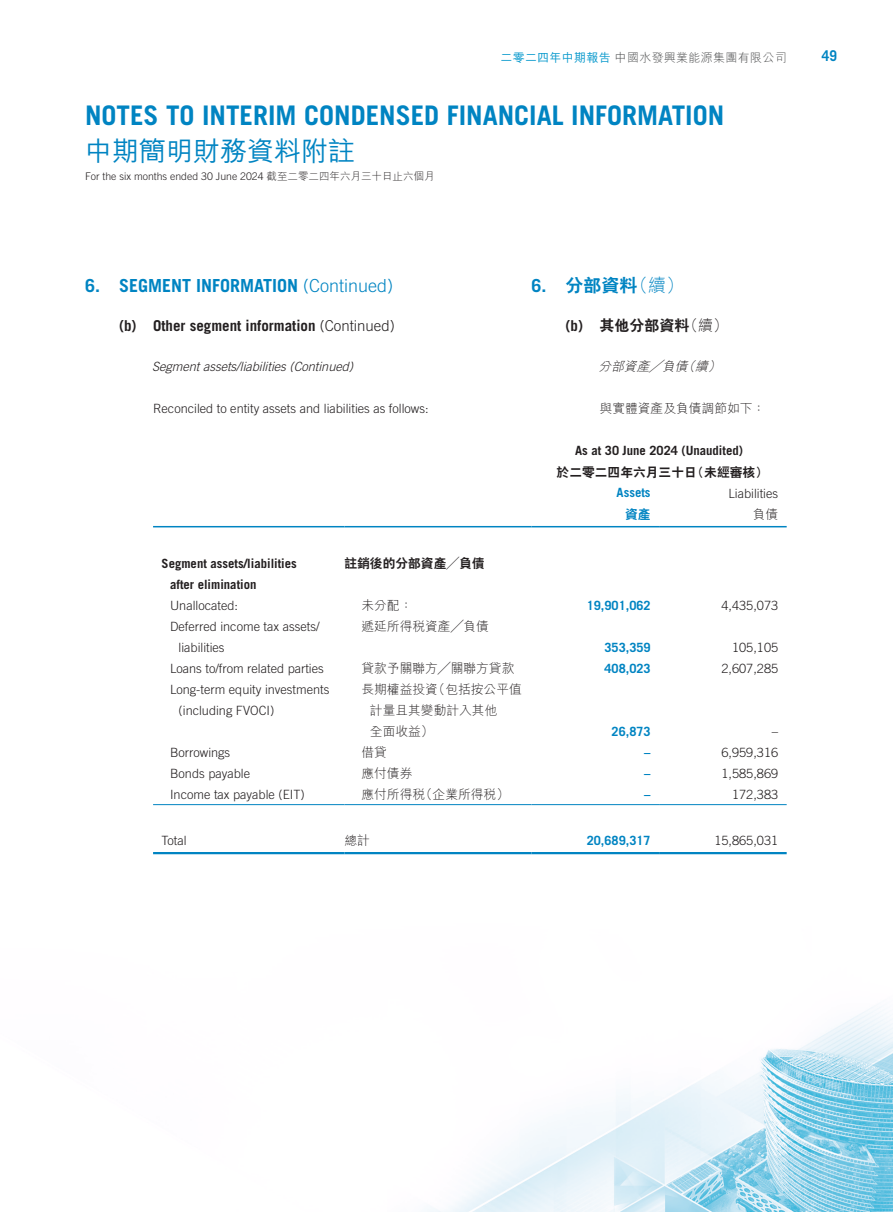
<style>
.page{position:relative;width:893px;height:1212px;background:#fff}
.page>*{position:absolute;margin:0;border:0;box-sizing:border-box;transform-origin:0 0}
.t1{font:700 27px "Trade Gothic LT Std";color:#0084c2}
.t2{font:500 27px "M Hei HK";color:#0084c2}
.t3{font:700 18px "Trade Gothic LT Std";color:#0084c2}
.t4{font:800 18px "C Hei 2 HK";color:#0084c2}
.t5{font:700 15px "Trade Gothic LT Std";color:#231f20}
.t6{font:800 15px "C Hei 2 HK";color:#231f20}
.t7{font:700 14.85px "Trade Gothic LT Std";color:#0084c2;scale:.91 1}
.t8{font:300 12.75px/21px "Trade Gothic LT Std";color:#231f20}
.t9{font:300 12.75px/21px "M Hei HK";color:#231f20}
.t10{font:700 12.75px/21px "Trade Gothic LT Std";color:#231f20}
.t11{font:700 12.75px "Trade Gothic LT Std";color:#0084c2}
.t12{font:italic 300 12.75px "Trade Gothic LT Std";color:#231f20}
.t13{font:800 12.75px "C Hei 2 HK";color:#231f20}
.t14{font:italic 300 12.75px "M Hei HK";color:#231f20}
.t15{font:800 12.75px "C Hei 2 HK";color:#0084c2}
.t16{font:300 12px "M Hei HK";letter-spacing:.025em;color:#4b4c4d}
.t17{font:300 10.5px "Trade Gothic LT Std";color:#231f20}
.s1{font-weight:500;color:#0096cb}
.s2{font-family:"M Hei HK"}
.s3{font-weight:300}
.s4{font-family:"Trade Gothic LT Std";font-weight:700}
.s5{font-family:"M Hei HK";font-weight:300}
</style>
<div class="page">
<img style="left:153px;top:525px;width:740px;height:687px">
<hr style="left:153px;top:526px;width:191px;height:1px;background:#0084c2">
<hr style="left:344px;top:526px;width:187px;height:1px;background:#0084c2">
<hr style="left:531px;top:526px;width:128px;height:1px;background:#0084c2">
<hr style="left:659px;top:526px;width:128px;height:1px;background:#0084c2">
<hr style="left:153px;top:804px;width:191px;height:1px;background:#0084c2">
<hr style="left:344px;top:804px;width:187px;height:1px;background:#0084c2">
<hr style="left:531px;top:804px;width:128px;height:1px;background:#0084c2">
<hr style="left:659px;top:804px;width:128px;height:1px;background:#0084c2">
<hr style="left:153px;top:852px;width:191px;height:2px;background:#0084c2">
<hr style="left:344px;top:852px;width:187px;height:2px;background:#0084c2">
<hr style="left:531px;top:852px;width:128px;height:2px;background:#0084c2">
<hr style="left:659px;top:852px;width:128px;height:2px;background:#0084c2">
<p class="t16" style="left:500px;top:49px;width:288px"><span class="s1">二零二四年中期報告</span>中國水發興業能源集團有限公司</p>
<p class="t7" style="left:822px;top:47px;width:18px">49</p>
<h1 class="t1" style="left:85px;top:99px;width:641px">NOTES TO INTERIM CONDENSED FINANCIAL INFORMATION</h1>
<h1 class="t2" style="left:85px;top:131px;width:271px">中期簡明財務資料附註</h1>
<p class="t17" style="left:85px;top:170px;width:351px">For the six months ended 30 June 2024 <span class="s2">截至二零二四年六月三十日止六個月</span></p>
<h2 class="t3" style="left:85px;top:274px;width:310px">6. SEGMENT INFORMATION <span class="s3">(Continued)</span></h2>
<p class="t5" style="left:119px;top:317px;width:277px">(b) Other segment information <span class="s3">(Continued)</span></p>
<p class="t12" style="left:152px;top:359px;width:206px">Segmentassets/liabilities(Continued)</p>
<p class="t8" style="left:153px;top:398px;width:277px">Reconciled to entity assets and liabilities as follows:</p>
<h2 class="t4" style="left:531px;top:273px;width:154px"><span class="s4">6.</span> 分部資料<span class="s5">（續）</span></h2>
<p class="t6" style="left:566px;top:315px;width:164px"><span class="s4">(b)</span> 其他分部資料<span class="s5">（續）</span></p>
<p class="t14" style="left:598px;top:357px;width:128px">分部資產╱負債（續）</p>
<p class="t9" style="left:600px;top:397px;width:167px">與實體資產及負債調節如下：</p>
<p class="t10" style="left:575px;top:440px;width:169px">As at 30 June 2024 (Unaudited)</p>
<p class="t13" style="left:557px;top:463px;width:213px">於二零二四年六月三十日（未經審核）</p>
<p class="t11" style="left:617px;top:485px;width:35px">Assets</p>
<p class="t8" style="left:729px;top:482px;width:51px">Liabilities</p>
<p class="t15" style="left:625px;top:505px;width:27px">資產</p>
<p class="t9" style="left:753px;top:503px;width:27px">負債</p>
<p class="t10" style="left:170px;top:552px;width:128px;text-indent:-9px">Segment assets/liabilities after elimination</p>
<p class="t13" style="left:344px;top:555px;width:142px">註銷後的分部資產╱負債</p>
<p class="t8" style="left:170px;top:595px;width:70px">Unallocated:</p>
<p class="t9" style="left:361px;top:594px;width:52px">未分配：</p>
<p class="t11" style="left:587px;top:597px;width:65px">19,901,062</p>
<p class="t8" style="left:721px;top:595px;width:58px">4,435,073</p>
<p class="t8" style="left:179px;top:616px;width:142px;text-indent:-9px">Deferred income tax assets/ liabilities</p>
<p class="t9" style="left:361px;top:615px;width:129px">遞延所得稅資產╱負債</p>
<p class="t11" style="left:604px;top:639px;width:48px">353,359</p>
<p class="t8" style="left:732px;top:637px;width:48px">105,105</p>
<p class="t8" style="left:170px;top:658px;width:155px">Loans to/from related parties</p>
<p class="t9" style="left:361px;top:657px;width:154px">貸款予關聯方╱關聯方貸款</p>
<p class="t11" style="left:604px;top:660px;width:48px">408,023</p>
<p class="t8" style="left:721px;top:658px;width:58px">2,607,285</p>
<p class="t8" style="left:179px;top:679px;width:152px;text-indent:-9px">Long-term equity investments (including FVOCI)</p>
<p class="t9" style="left:370px;top:678px;width:153px;text-indent:-9px">長期權益投資（包括按公平值計量且其變動計入其他<br>全面收益）</p>
<p class="t11" style="left:612px;top:723px;width:40px">26,873</p>
<p class="t8" style="left:772px;top:721px;width:8px">–</p>
<p class="t8" style="left:170px;top:742px;width:62px">Borrowings</p>
<p class="t9" style="left:361px;top:741px;width:27px">借貸</p>
<p class="t11" style="left:644px;top:744px;width:8px">–</p>
<p class="t8" style="left:721px;top:742px;width:58px">6,959,316</p>
<p class="t8" style="left:170px;top:763px;width:82px">Bonds payable</p>
<p class="t9" style="left:361px;top:762px;width:52px">應付債券</p>
<p class="t11" style="left:644px;top:765px;width:8px">–</p>
<p class="t8" style="left:721px;top:763px;width:58px">1,585,869</p>
<p class="t8" style="left:170px;top:784px;width:136px">Income tax payable (EIT)</p>
<p class="t9" style="left:361px;top:783px;width:149px">應付所得稅（企業所得稅）</p>
<p class="t11" style="left:644px;top:786px;width:8px">–</p>
<p class="t8" style="left:732px;top:784px;width:48px">172,383</p>
<p class="t8" style="left:162px;top:830px;width:27px">Total</p>
<p class="t9" style="left:344px;top:830px;width:27px">總計</p>
<p class="t11" style="left:587px;top:833px;width:65px">20,689,317</p>
<p class="t8" style="left:714px;top:830px;width:65px">15,865,031</p>
</div>
